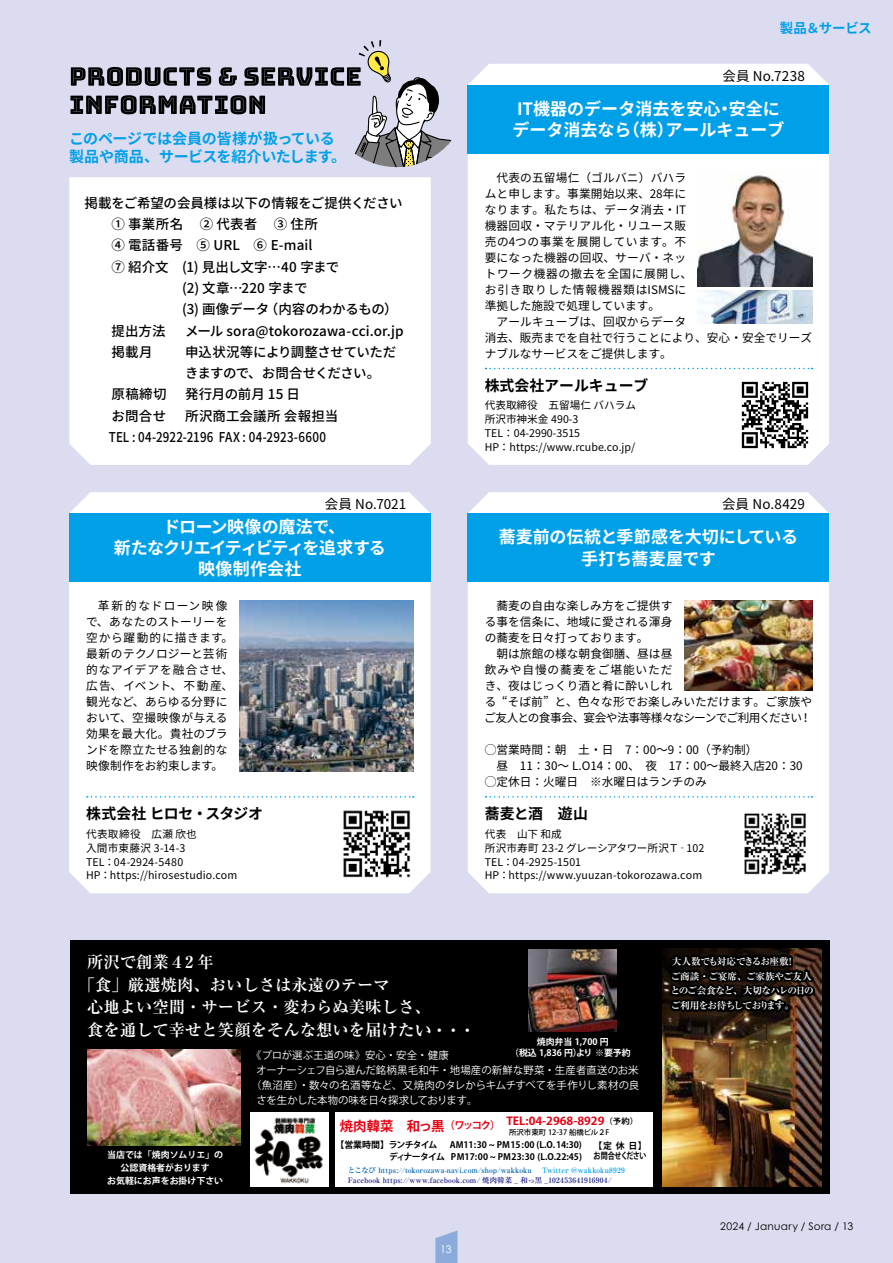
<style>
.page{position:relative;width:893px;height:1263px;background:#dbdcef}
.page>*{position:absolute;margin:0;border:0;box-sizing:border-box;transform-origin:0 0}
.t1{font:700 16.95px/21.3px "Source Han Sans JP";color:#fff;text-align:center}
.t2{font:700 16.95px/21.3px "Source Han Sans JP";letter-spacing:-.02em;color:#fff;text-align:center}
.t3{font:700 16.35px "Ryumin Pro";color:#fff}
.t4{font:700 15px/18px "Source Han Sans JP";letter-spacing:-.015em;color:#00a0e9}
.t5{font:700 14.85px "Source Han Sans JP";color:#000}
.t6{font:700 14.85px "Source Han Sans JP";letter-spacing:-.02em;color:#000}
.t7{font:500 13.5px/21.3px "Source Han Sans JP";letter-spacing:.005em;color:#000}
.t8{font:500 13.5px "Source Han Sans JP";letter-spacing:-.015em;color:#000}
.t9{font:500 13.5px/21.3px "Source Han Sans JP";letter-spacing:-.035em;color:#000}
.t10{font:13.5px "Source Han Sans JP";letter-spacing:.01em;color:#000}
.t11{font:500 13.5px "Source Han Sans JP";letter-spacing:.03em;color:#000}
.t12{font:700 13.5px "Source Han Sans JP";letter-spacing:-.02em;color:#00a0e9}
.t13{font:700 13.35px "Koz Go Pr 6 N";color:#e60012}
.t14{font:11.7px/15.9px "Source Han Sans JP";letter-spacing:.005em;color:#000}
.t15{font:11.7px/15.9px "Source Han Sans";letter-spacing:.015em;color:#000}
.t16{font:11.7px/15.9px "Source Han Sans JP";letter-spacing:.03em;color:#000}
.t17{font:700 11.1px "Koz Go Pr 6 N";color:#e60012;scale:1.07 1}
.t18{font:10.65px/13.8px "Source Han Sans JP";letter-spacing:.01em;color:#000}
.t19{font:10.5px "Century Gothic Pro";letter-spacing:.03em;color:#000}
.t20{font:10.5px "Century Gothic Pro";color:#fff}
.t21{font:10.35px "Koz Go Pr 6 N";letter-spacing:-.005em;color:#fff}
.t22{font:10.35px "Koz Go Pr 6 N";letter-spacing:-.03em;color:#fff}
.t23{font:700 9.6px/14.9px "Ryumin Pro";letter-spacing:-.055em;color:#fff}
.t24{font:700 9px/11.9px "Koz Go Pr 6 N";color:#000;text-align:right}
.t25{font:700 9px/13.4px "Koz Go Pr 6 N";color:#fff;text-align:center}
.t26{font:700 9px/10.4px "Koz Go Pr 6 N";letter-spacing:-.07em;color:#000}
.t27{font:700 7.5px "Ryumin Pro";letter-spacing:.015em;color:#1d2088}
.t28{font:700 7.5px "Ryumin Pro";letter-spacing:.01em;color:#0068b7}
.t29{font:700 7.5px "Ryumin Pro";letter-spacing:.015em;color:#00a0e9}
.t30{font:500 7.5px "Koz Go Pr 6 N";color:#000}
.s1{font-family:"Source Han Sans"}
.s2{font-size:17.85px}
.s3{font-size:10.35px}
.s4{font-size:7.95px;color:#000}
</style>
<div class="page">
<svg style="left:435px;top:1230px;width:23px;height:33px"></svg>
<div style="left:69px;top:492px;width:362px;height:401px;background:#fff"></div>
<div style="left:69px;top:513px;width:362px;height:68px;background:#00a0e9"></div>
<svg style="left:87px;top:796px;width:327px;height:2px"></svg>
<img style="left:239px;top:600px;width:175px;height:171px">
<img style="left:339px;top:806px;width:75px;height:75px">
<div style="left:468px;top:492px;width:361px;height:401px;background:#fff"></div>
<div style="left:468px;top:513px;width:361px;height:68px;background:#00a0e9"></div>
<svg style="left:485px;top:796px;width:327px;height:2px"></svg>
<img style="left:684px;top:600px;width:128px;height:91px">
<img style="left:738px;top:806px;width:74px;height:75px">
<div style="left:468px;top:64px;width:361px;height:401px;background:#fff"></div>
<div style="left:468px;top:85px;width:361px;height:68px;background:#00a0e9"></div>
<svg style="left:485px;top:368px;width:327px;height:1px"></svg>
<img style="left:698px;top:172px;width:114px;height:114px">
<img style="left:738px;top:378px;width:74px;height:74px">
<div style="left:69px;top:177px;width:362px;height:288px;background:#fff"></div>
<svg style="left:70px;top:40px;width:382px;height:127px"></svg>
<img style="left:698px;top:290px;width:114px;height:34px">
<div style="left:71px;top:941px;width:759px;height:253px;background:#000"></div>
<img style="left:250px;top:1112px;width:79px;height:74px">
<img style="left:87px;top:1050px;width:153px;height:95px">
<img style="left:663px;top:948px;width:158px;height:238px">
<svg style="left:662px;top:948px;width:155px;height:72px"></svg>
<div style="left:783px;top:1005px;width:7px;height:7px;border:4px solid #000;border-radius:50%"></div>
<div style="left:783px;top:1005px;width:7px;height:6px;border:4px solid #000;border-radius:50%"></div>
<div style="left:336px;top:1112px;width:317px;height:74px;background:#fff"></div>
<img style="left:529px;top:950px;width:87px;height:82px">
<p class="t12" style="left:780px;top:21px;width:93px">製品＆サービス</p>
<p class="t4" style="left:69px;top:130px;width:278px">このページでは会員の皆様が扱っている製品や商品、サービスを紹介いたします。</p>
<p class="t8" style="left:85px;top:195px;width:319px">掲載をご希望の会員様は以下の情報をご提供ください</p>
<p class="t11" style="left:85px;top:217px;width:235px">　　① 事業所名 　② 代表者　 ③ 住所</p>
<p class="t7" style="left:85px;top:235px;width:229px">　　④ 電話番号　⑤ URL　⑥ E-mail</p>
<p class="t8" style="left:85px;top:259px;width:256px">　　⑦ 紹介文 (1) 見出し文字…40 字まで</p>
<p class="t7" style="left:182px;top:278px;width:127px">(2) 文章…220 字まで</p>
<p class="t8" style="left:182px;top:302px;width:217px">(3) 画像データ（内容のわかるもの）</p>
<p class="t7" style="left:112px;top:320px;width:55px">提出方法</p>
<p class="t7" style="left:185px;top:320px;width:220px">メール sora@tokorozawa-cci.or.jp</p>
<p class="t7" style="left:112px;top:341px;width:43px">掲載月</p>
<p class="t9" style="left:185px;top:341px;width:213px">申込状況等により調整させていただきますので、お問合せください。</p>
<p class="t7" style="left:112px;top:384px;width:57px">原稿締切</p>
<p class="t7" style="left:185px;top:384px;width:116px">発行月の前月 15 日</p>
<p class="t7" style="left:112px;top:405px;width:56px">お問合せ</p>
<p class="t7" style="left:109px;top:405px;width:231px;text-indent:76px">所沢商工会議所 会報担当<br>TEL : 04-2922-2196 FAX : 04-2923-6600</p>
<p class="t10" style="left:325px;top:497px;width:83px">会員 No.7021</p>
<h1 class="t2" style="left:114px;top:516px;width:273px">ドローン映像の魔法で、<br>新たなクリエイティビティを追求する映像制作会社</h1>
<p class="t16" style="left:86px;top:598px;width:149px;text-indent:12px">革新的なドローン映像で、あなたのストーリーを空から躍動的に描きます。最新のテクノロジーと芸術的なアイデアを融合させ、広告、イベント、不動産、観光など、あらゆる分野において、空撮映像が与える効果を最大化。貴社のブランドを際立たせる独創的な映像制作をお約束します。</p>
<p class="t6" style="left:86px;top:805px;width:178px">株式会社 ヒロセ・スタジオ</p>
<p class="t18" style="left:86px;top:827px;width:153px">代表取締役　広瀬 欣也<br>入間市東藤沢 3-14-3<br>TEL：04-2924-5480<br>HP：https://hirosestudio.com</p>
<p class="t10" style="left:722px;top:68px;width:84px">会員 No.7238</p>
<h1 class="t1" style="left:512px;top:98px;width:274px;text-align:left">IT機器のデータ消去を安心・安全にデータ消去なら（株）アールキューブ</h1>
<p class="t15" style="left:485px;top:170px;width:209px;text-indent:12px">代表の五留場仁（ゴルバニ）バハラムと申します。事業開始以来、28年になります。私たちは、データ消去・IT機器回収・マテリアル化・リユース販売の4つの事業を展開しています。不要になった機器の回収、サーバ・ネットワーク機器の撤去を全国に展開し、お引き取りした情報機器類はISMSに準拠した施設で処理しています。</p>
<p class="t15" style="left:485px;top:314px;width:329px;text-indent:12px">アールキューブは、回収からデータ<br>消去、販売までを自社で行うことにより、安心・安全でリーズナブルなサービスをご提供します。</p>
<p class="t5" style="left:485px;top:377px;width:165px">株式会社アールキューブ</p>
<p class="t18" style="left:485px;top:399px;width:153px">代表取締役　五留場仁 バハラム所沢市神米金 490-3<br>TEL：04-2990-3515<br>HP ：https://www.rcube.co.jp/</p>
<p class="t10" style="left:722px;top:497px;width:84px">会員 No.8429</p>
<h1 class="t1" style="left:499px;top:527px;width:301px">蕎麦前の伝統と季節感を大切にしている手打ち蕎麦屋です</h1>
<p class="t14" style="left:485px;top:598px;width:189px;text-align:justify;text-indent:12px">蕎麦の自由な楽しみ方をご提供する事を信条に、地域に愛される渾身の蕎麦を日々打っております。</p>
<p class="t14" style="left:484px;top:646px;width:330px;text-indent:12px">朝は旅館の様な朝食御膳、昼は昼<br>飲みや自慢の蕎麦をご堪能いただ<br>き、夜はじっくり酒と肴に酔いしれ<br>る “そば前” と、色々な形でお楽しみいただけます。ご家族やご友人との食事会、宴会や法事等様々なシーンでご利用ください！</p>
<p class="t14" style="left:485px;top:742px;width:319px">◯営業時間：朝　土・日　7：00～9：00（予約制）<br>　昼　11：30～ L.O14：00、　夜　17：00～最終入店20：30 <span class="s1">◯</span>定休日：火曜日　※水曜日はランチのみ</p>
<p class="t5" style="left:485px;top:805px;width:105px">蕎麦と酒　遊山</p>
<p class="t18" style="left:485px;top:827px;width:221px">代表　山下 和成<br>所沢市寿町 23-2 グレーシアタワー所沢Ｔ‐102<br>TEL：04-2925-1501<br>HP：https://www.yuuzan-tokorozawa.com</p>
<h2 class="t3" style="left:87px;top:949px;width:128px">所沢で創業４2 年</h2>
<h2 class="t3" style="left:79px;top:971px;width:312px">「食」厳選焼肉、おいしさは永遠のテーマ</h2>
<h2 class="t3" style="left:87px;top:994px;width:345px">心地よい空間・サービス・変わらぬ美味しさ、</h2>
<h2 class="t3" style="left:87px;top:1017px;width:391px">食を通して幸せと笑顔をそんな想いを届けた<span class="s2">い・・・</span></h2>
<p class="t21" style="left:251px;top:1049px;width:199px">《プロが選ぶ王道の味》安心・安全・健康</p>
<p class="t21" style="left:256px;top:1064px;width:384px">オーナーシェフ自ら選んだ銘柄黒毛和牛・地場産の新鮮な野菜・生産者直送のお米</p>
<p class="t21" style="left:251px;top:1079px;width:389px">（魚沼産）・数々の名酒等など、又焼肉のタレからキムチすべてを手作りし素材の良</p>
<p class="t22" style="left:256px;top:1094px;width:223px">さを生かした本物の味を日々探求しております。</p>
<p class="t25" style="left:510px;top:1037px;width:122px;line-height:10.4px">焼肉弁当 1,700 円<br>（税込 1,836 円）より ※要予約</p>
<p class="t25" style="left:107px;top:1148px;width:118px">当店では「焼肉ソムリエ」の公認資格者がおります<br>お気軽にお声をお掛け下さい</p>
<p class="t13" style="left:340px;top:1118px;width:162px">焼肉韓菜　和っ黒<span class="s3">（ワッコク）</span></p>
<p class="t17" style="left:506px;top:1115px;width:125px">TEL:04-2968-8929<span class="s4">（予約）</span></p>
<p class="t30" style="left:509px;top:1128px;width:102px">所沢市東町 12-37 船橋ビル２F</p>
<p class="t24" style="left:335px;top:1139px;width:248px">【営業時間】ランチタイム　 AM11:30 ~ PM15:00 (L.O.14:30)ディナータイム PM17:00 ~ PM23:30 (L.O.22:45)</p>
<p class="t26" style="left:593px;top:1140px;width:55px">【定 休 日】お問合せください</p>
<p class="t28" style="left:348px;top:1164px;width:185px">とこなび https://tokorozawa-navi.com/shop/wakkoku</p>
<p class="t29" style="left:542px;top:1164px;width:85px">Twitter @wakkoku8929</p>
<p class="t27" style="left:348px;top:1174px;width:265px">Facebook https://www.facebook.com/ 焼肉韓菜 _ 和っ黒 _102453641916904/</p>
<p class="t20" style="left:440px;top:1243px;width:13px">13</p>
<p class="t23" style="left:670px;top:953px;width:145px">大人数でも対応できるお座敷！<br>ご商談・ご宴席、ご家族やご友人とのご会食など、大切なハレの日のご利用をお待ちしております。</p>
<p class="t19" style="left:720px;top:1220px;width:135px">2024 / January / Sora / 13</p>
</div>
